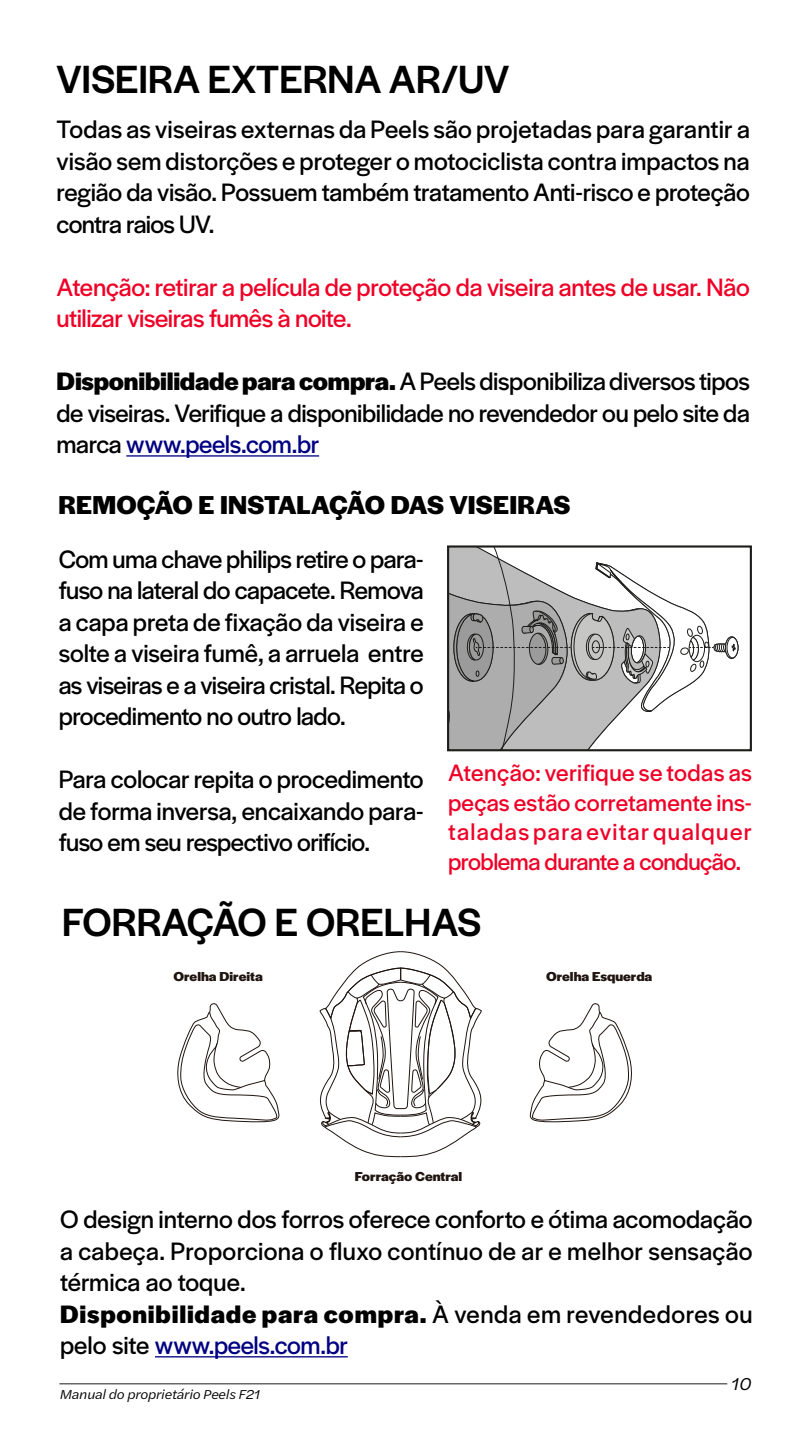
<style>
.page{position:relative;width:810px;height:1440px;background:#fff}
.page>*{position:absolute;margin:0;border:0;box-sizing:border-box;transform-origin:0 0}
.t1{font:500 40.95px "Halyard Display";letter-spacing:-.005em;color:#000}
.t2{font:700 27px "Halyard Display";letter-spacing:-.005em;color:#000}
.t3{font:26.25px/31.5px "Halyard Display";letter-spacing:-.015em;color:#000;text-align:justify}
.t4{font:26.25px/31.5px "Halyard Display";letter-spacing:-.015em;color:#ef0027}
.t5{font:24.75px/29.7px "Halyard Display";letter-spacing:.01em;color:#ef0027;text-align:justify}
.t6{font:italic 18px "Halyard Text";color:#000;scale:1.05 1}
.t7{font:700 13.5px "Halyard Display";color:#1f140f;scale:1.05 1}
.t8{font:italic 13.5px "Halyard Text";letter-spacing:-.015em;color:#000;scale:1.05 1}
.s1{font-weight:700}
.s2{color:#000082}
</style>
<div class="page">
<svg style="left:450px;top:548px;width:289px;height:200px"></svg>
<div style="left:447px;top:545px;width:305px;height:206px;border:2px solid #1d1d1b"></div>
<hr style="left:155px;top:1356px;width:193px;height:1px;background:#000082">
<svg style="left:177px;top:1003px;width:103px;height:120px"></svg>
<svg style="left:529px;top:1003px;width:103px;height:120px"></svg>
<svg style="left:319px;top:951px;width:163px;height:206px"></svg>
<hr style="left:126px;top:455px;width:193px;height:2px;background:#000082">
<hr style="left:59px;top:1383px;width:668px;height:1px;background:#1d1d1b">
<h1 class="t1" style="left:57px;top:51px;width:454px">VISEIRA EXTERNA AR/UV</h1>
<p class="t3" style="left:57px;top:112px;width:695px">Todas as viseiras externas da Peels são projetadas para garantir a visão sem distorções e proteger o motociclista contra impactos na região da visão. Possuem também tratamento Anti-risco e proteção contra raios UV.</p>
<p class="t4" style="left:57px;top:270px;width:695px">Atenção: retirar a película de proteção da viseira antes de usar. Não utilizar viseiras fumês à noite.</p>
<p class="t3" style="left:57px;top:364px;width:695px"><span class="s1">Disponibilidade para compra.</span> A Peels disponibiliza diversos tipos de viseiras. Verifique a disponibilidade no revendedor ou pelo site da marca <span class="s2">www.peels.com.br</span></p>
<p class="t2" style="left:58px;top:486px;width:514px">REMOÇÃO E INSTALAÇÃO DAS VISEIRAS</p>
<p class="t3" style="left:59px;top:542px;width:366px">Com uma chave philips retire o para&shy;fuso na lateral do capacete. Remova a capa preta de fixação da viseira e solte a viseira fumê, a arruela entre as viseiras e a viseira cristal. Repita o procedimento no outro lado.</p>
<p class="t3" style="left:59px;top:762px;width:366px">Para colocar repita o procedimento de forma inversa, encaixando para&shy;fuso em seu respectivo orifício.</p>
<p class="t5" style="left:448px;top:757px;width:305px">Atenção: verifique se todas as peças estão corretamente ins&shy;taladas para evitar qualquer problema durante a condução.</p>
<h1 class="t1" style="left:62px;top:894px;width:421px">FORRAÇÃO E ORELHAS</h1>
<p class="t7" style="left:173px;top:967px;width:87px">Orelha Direita</p>
<p class="t7" style="left:546px;top:967px;width:103px">Orelha Esquerda</p>
<p class="t7" style="left:355px;top:1167px;width:104px">Forração Central</p>
<p class="t3" style="left:60px;top:1202px;width:694px;text-align:left">O design interno dos forros oferece conforto e ótima acomodação a cabeça. Proporciona o fluxo contínuo de ar e melhor sensação térmica ao toque.<br><span class="s1">Disponibilidade para compra.</span> À venda em revendedores ou pelo site <span class="s2">www.peels.com.br</span></p>
<p class="t8" style="left:59px;top:1385px;width:193px">Manual do proprietário Peels F21</p>
<p class="t6" style="left:731px;top:1371px;width:21px">10</p>
</div>
